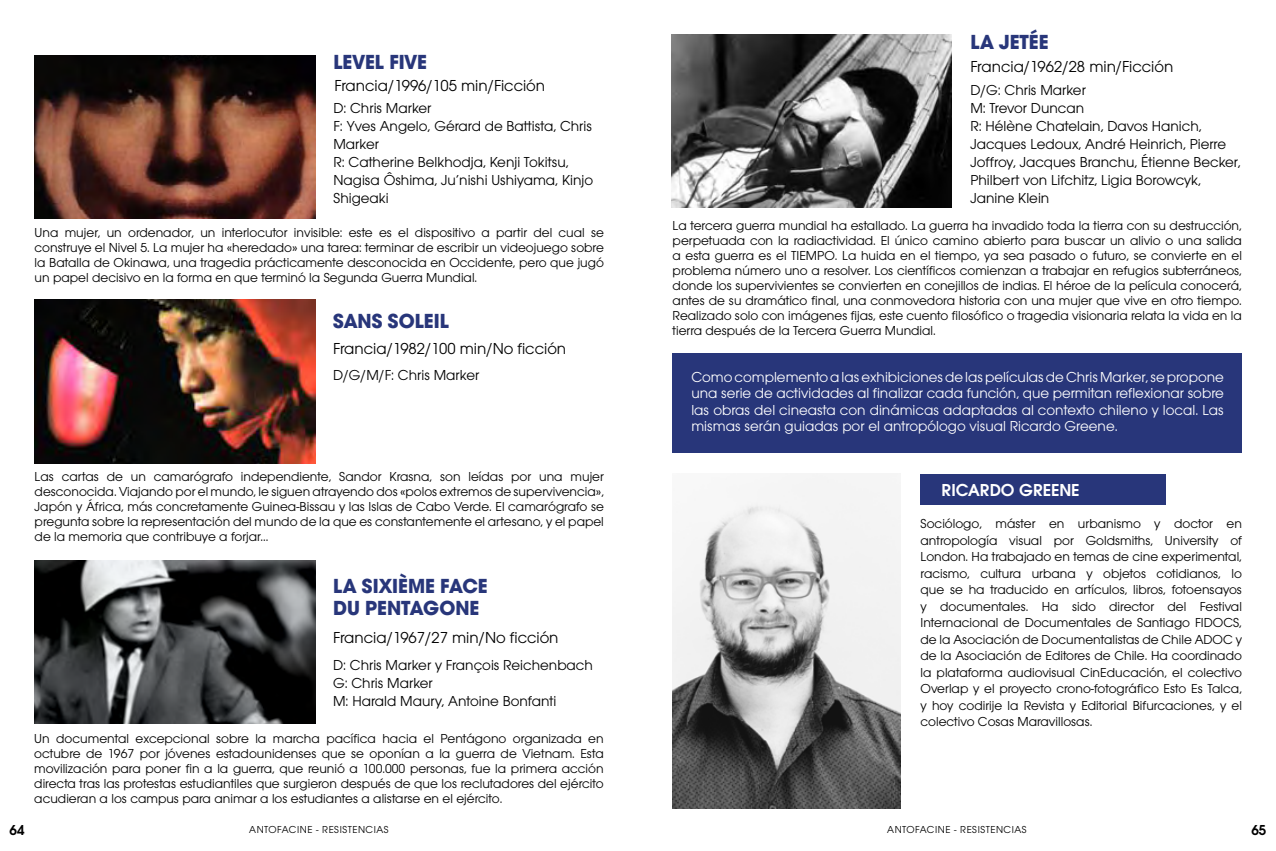
<style>
.page{position:relative;width:1276px;height:851px;background:#fff}
.page>*{position:absolute;margin:0;border:0;box-sizing:border-box;transform-origin:0 0}
.t1{font:700 21px/22.5px "Avant Gard EF";color:#28367a}
.t2{font:600 18px "Avant Gard EF";color:#fff}
.t3{font:16.5px "Avant Gard EF";color:#000}
.t4{font:15px/18px "Avant Gard EF";color:#000}
.t5{font:15px/16.5px "Avant Gard EF";color:#fff;text-align:justify}
.t6{font:600 15px "Avant Gard EF";color:#000}
.t7{font:13.5px/15px "Avant Gard EF";color:#000;text-align:justify}
.t8{font:10.5px "Avant Gard EF";letter-spacing:.05em;color:#000}
</style>
<div class="page">
<img style="left:35px;top:55px;width:280px;height:164px">
<img style="left:35px;top:560px;width:280px;height:163px">
<img style="left:35px;top:299px;width:280px;height:164px">
<div style="left:672px;top:353px;width:570px;height:99px;background:#28367a"></div>
<img style="left:671px;top:34px;width:281px;height:173px">
<img style="left:672px;top:473px;width:228px;height:335px">
<div style="left:920px;top:474px;width:245px;height:31px;background:#28367a"></div>
<h1 class="t1" style="left:333px;top:51px;width:95px">LEVEL FIVE</h1>
<p class="t3" style="left:334px;top:76px;width:212px">Francia/1996/105 min/Ficción</p>
<p class="t4" style="left:333px;top:99px;width:261px">D: Chris Marker<br>F: Yves Angelo, Gérard de Battista, Chris<br>Marker<br>R: Catherine Belkhodja, Kenji Tokitsu,<br>Nagisa Ôshima, Ju’nishi Ushiyama, Kinjo<br>Shigeaki</p>
<p class="t7" style="left:35px;top:225px;width:571px">Una mujer, un ordenador, un interlocutor invisible: este es el dispositivo a partir del cual se construye el Nivel 5. La mujer ha «heredado» una tarea: terminar de escribir un videojuego sobre la Batalla de Okinawa, una tragedia prácticamente desconocida en Occidente, pero que jugó un papel decisivo en la forma en que terminó la Segunda Guerra Mundial.</p>
<h1 class="t1" style="left:333px;top:309px;width:117px">SANS SOLEIL</h1>
<p class="t3" style="left:333px;top:338px;width:235px">Francia/1982/100 min/No ficción</p>
<p class="t4" style="left:333px;top:366px;width:148px">D/G/M/F: Chris Marker</p>
<p class="t7" style="left:35px;top:469px;width:571px">Las cartas de un camarógrafo independiente, Sandor Krasna, son leídas por una mujer desconocida. Viajando por el mundo, le siguen atrayendo dos «polos extremos de supervivencia», Japón y África, más concretamente Guinea-Bissau y las Islas de Cabo Verde. El camarógrafo se pregunta sobre la representación del mundo de la que es constantemente el artesano, y el papel de la memoria que contribuye a forjar...</p>
<h1 class="t1" style="left:333px;top:574px;width:156px">LA SIXIÈME FACE<br>DU PENTAGONE</h1>
<p class="t3" style="left:333px;top:628px;width:227px">Francia/1967/27 min/No ficción</p>
<p class="t4" style="left:333px;top:656px;width:261px">D: Chris Marker y François Reichenbach<br>G: Chris Marker<br>M: Harald Maury, Antoine Bonfanti</p>
<p class="t7" style="left:34px;top:730px;width:571px">Un documental excepcional sobre la marcha pacífica hacia el Pentágono organizada en octubre de 1967 por jóvenes estadounidenses que se oponían a la guerra de Vietnam. Esta movilización para poner fin a la guerra, que reunió a 100.000 personas, fue la primera acción directa tras las protestas estudiantiles que surgieron después de que los reclutadores del ejército acudieran a los campus para animar a los estudiantes a alistarse en el ejército.</p>
<h1 class="t1" style="left:970px;top:31px;width:80px">LA JETÉE</h1>
<p class="t3" style="left:970px;top:57px;width:204px">Francia/1962/28 min/Ficción</p>
<p class="t4" style="left:970px;top:81px;width:272px">D/G: Chris Marker<br>M: Trevor Duncan<br>R: Hélène Chatelain, Davos Hanich,<br>Jacques Ledoux, André Heinrich, Pierre<br>Joffroy, Jacques Branchu, Étienne Becker,<br>Philbert von Lifchitz, Ligia Borowcyk,<br>Janine Klein</p>
<p class="t7" style="left:672px;top:218px;width:571px">La tercera guerra mundial ha estallado. La guerra ha invadido toda la tierra con su destrucción, perpetuada con la radiactividad. El único camino abierto para buscar un alivio o una salida a esta guerra es el TIEMPO. La huida en el tiempo, ya sea pasado o futuro, se convierte en el problema número uno a resolver. Los científicos comienzan a trabajar en refugios subterráneos, donde los supervivientes se convierten en conejillos de indias. El héroe de la película conocerá, antes de su dramático final, una conmovedora historia con una mujer que vive en otro tiempo.<br>Realizado solo con imágenes fijas, este cuento filosófico o tragedia visionaria relata la vida en la tierra después de la Tercera Guerra Mundial.</p>
<p class="t5" style="left:691px;top:368px;width:534px">Como complemento a las exhibiciones de las películas de Chris Marker, se propone una serie de actividades al finalizar cada función, que permitan reflexionar sobre las obras del cineasta con dinámicas adaptadas al contexto chileno y local. Las mismas serán guiadas por el antropólogo visual Ricardo Greene.</p>
<h2 class="t2" style="left:941px;top:479px;width:139px">RICARDO GREENE</h2>
<p class="t7" style="left:920px;top:515px;width:323px;line-height:16.5px">Sociólogo, máster en urbanismo y doctor en antropología visual por Goldsmiths, University of London. Ha trabajado en temas de cine experimental, racismo, cultura urbana y objetos cotidianos, lo que se ha traducido en artículos, libros, fotoensayos y documentales. Ha sido director del Festival Internacional de Documentales de Santiago FIDOCS, de la Asociación de Documentalistas de Chile ADOC y de la Asociación de Editores de Chile. Ha coordinado la plataforma audiovisual CinEducación, el colectivo Overlap y el proyecto crono-fotográfico Esto Es Talca, y hoy codirije la Revista y Editorial Bifurcaciones, y el colectivo Cosas Maravillosas.</p>
<p class="t6" style="left:10px;top:820px;width:16px">64</p>
<p class="t8" style="left:249px;top:823px;width:141px">ANTOFACINE - RESISTENCIAS</p>
<p class="t8" style="left:887px;top:823px;width:141px">ANTOFACINE - RESISTENCIAS</p>
<p class="t6" style="left:1251px;top:821px;width:16px">65</p>
</div>
